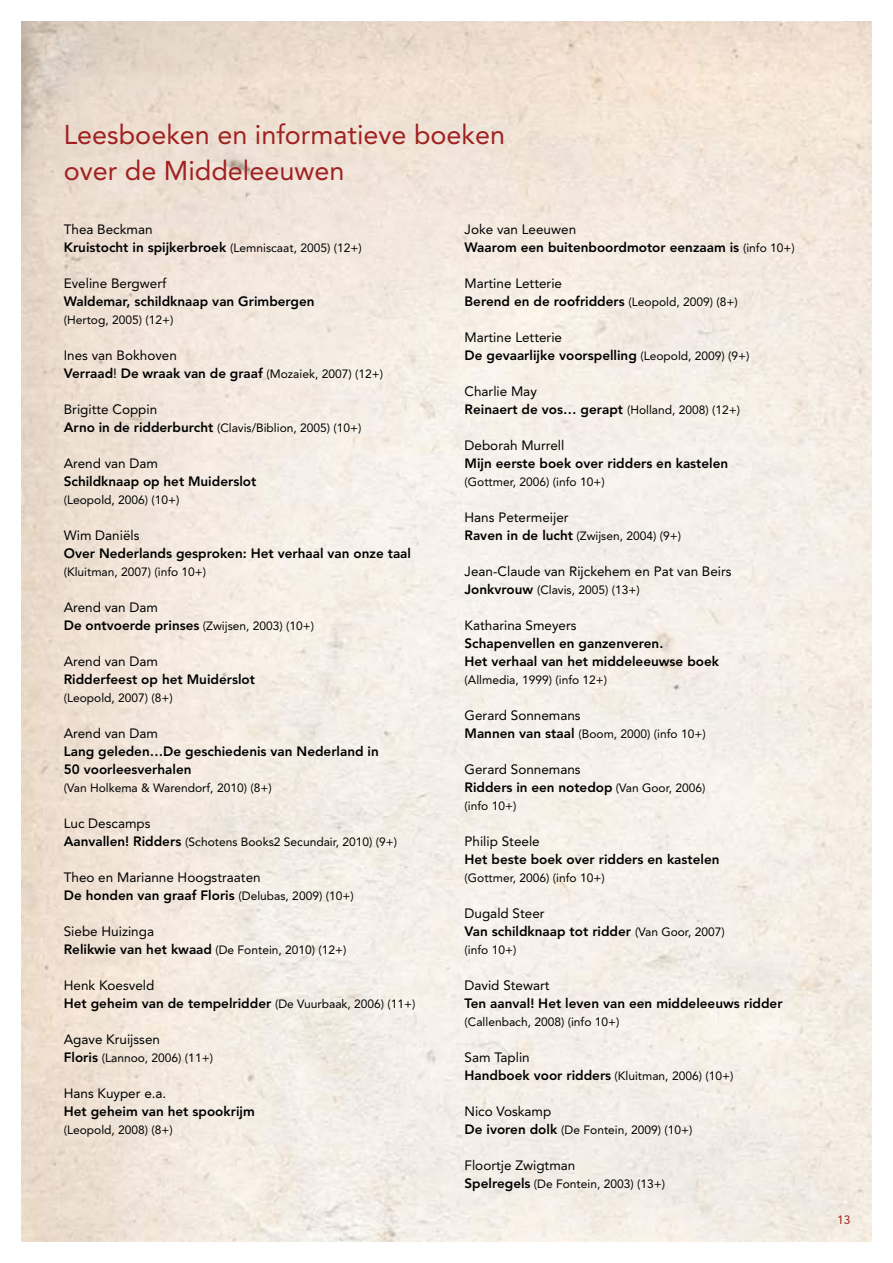
<style>
.page{position:relative;width:893px;height:1263px;background:#fff}
.page>*{position:absolute;margin:0;border:0;box-sizing:border-box;transform-origin:0 0}
.t1{font:27px/36px "Avenir LT Std";color:#a0211f}
.t2{font:800 13.5px/18px "Avenir LT Std";color:#000}
.t3{font:13.5px/18px "Avenir LT Std";color:#000}
.t4{font:12px "Avenir LT Std";color:#000}
.t5{font:12px "Avenir LT Std";color:#a0211f}
.s1{font-weight:400}
.s2{font-weight:400;font-size:12px}
.s3{font-weight:800;font-size:13.5px}
.s4{font-weight:800}
.s5{font-size:12px}
</style>
<div class="page">
<h1 class="t1" style="left:64px;top:117px;width:443px">Leesboeken en informatieve boeken over de Middeleeuwen</h1>
<p class="t2" style="left:64px;top:220px;width:299px"><span class="s1">Thea Beckman<br></span>Kruistocht in spijkerbroek <span class="s2">(Lemniscaat, 2005) (12+)</span></p>
<p class="t3" style="left:64px;top:274px;width:104px">Eveline Bergwerf</p>
<p class="t2" style="left:64px;top:292px;width:252px">Waldemar, schildknaap van Grimbergen</p>
<p class="t4" style="left:64px;top:313px;width:111px">(Hertog, 2005) (12+)</p>
<p class="t2" style="left:64px;top:346px;width:321px"><span class="s1">Ines van Bokhoven<br></span>Verraad<span class="s1">!</span> De wraak van de graaf <span class="s2">(Mozaiek, 2007) (12+)</span></p>
<p class="t3" style="left:64px;top:400px;width:95px">Brigitte Coppin</p>
<p class="t4" style="left:64px;top:421px;width:299px"><span class="s3">Arno in de ridderburcht</span> (Clavis/Biblion, 2005) (10+)</p>
<p class="t3" style="left:64px;top:454px;width:96px">Arend van Dam</p>
<p class="t2" style="left:64px;top:472px;width:194px">Schildknaap op het Muiderslot</p>
<p class="t4" style="left:64px;top:493px;width:117px">(Leopold, 2006) (10+)</p>
<p class="t3" style="left:64px;top:526px;width:77px">Wim Daniëls</p>
<p class="t2" style="left:64px;top:544px;width:349px">Over Nederlands gesproken: Het verhaal van onze taal</p>
<p class="t4" style="left:64px;top:565px;width:144px">(Kluitman, 2007) (info 10+)</p>
<p class="t3" style="left:64px;top:598px;width:96px">Arend van Dam</p>
<p class="t4" style="left:64px;top:619px;width:252px"><span class="s3">De ontvoerde prinses</span> (Zwijsen, 2003) (10+)</p>
<p class="t3" style="left:64px;top:652px;width:96px">Arend van Dam</p>
<p class="t2" style="left:64px;top:670px;width:193px">Ridderfeest op het Muiderslot</p>
<p class="t4" style="left:64px;top:691px;width:111px">(Leopold, 2007) (8+)</p>
<p class="t3" style="left:64px;top:724px;width:96px">Arend van Dam</p>
<p class="t2" style="left:64px;top:742px;width:317px">Lang geleden…De geschiedenis van Nederland in<br>50 voorleesverhalen</p>
<p class="t4" style="left:64px;top:781px;width:209px">(Van Holkema &amp; Warendorf, 2010) (8+)</p>
<p class="t3" style="left:64px;top:814px;width:88px">Luc Descamps</p>
<p class="t4" style="left:64px;top:835px;width:335px"><span class="s3">Aanvallen! Ridders</span> (Schotens Books2 Secundair, 2010) (9+)</p>
<p class="t3" style="left:64px;top:868px;width:291px">Theo en Marianne Hoogstraaten<br><span class="s4">De honden van graaf Floris</span> <span class="s5">(Delubas, 2009) (10+)</span></p>
<p class="t3" style="left:64px;top:922px;width:92px">Siebe Huizinga</p>
<p class="t4" style="left:64px;top:943px;width:284px"><span class="s3">Relikwie van het kwaad</span> (De Fontein, 2010) (12+)</p>
<p class="t2" style="left:64px;top:976px;width:353px"><span class="s1">Henk Koesveld<br></span>Het geheim van de tempelridder <span class="s2">(De Vuurbaak, 2006) (11+)</span></p>
<p class="t3" style="left:64px;top:1030px;width:98px">Agave Kruijssen</p>
<p class="t4" style="left:64px;top:1051px;width:151px"><span class="s3">Floris</span> (Lannoo, 2006) (11+)</p>
<p class="t3" style="left:64px;top:1084px;width:104px">Hans Kuyper e.a.</p>
<p class="t2" style="left:64px;top:1102px;width:192px">Het geheim van het spookrijm</p>
<p class="t4" style="left:64px;top:1123px;width:111px">(Leopold, 2008) (8+)</p>
<p class="t2" style="left:465px;top:220px;width:332px"><span class="s1">Joke van Leeuwen<br></span>Waarom een buitenboordmotor eenzaam is <span class="s2">(info 10+)</span></p>
<p class="t2" style="left:465px;top:274px;width:275px"><span class="s1">Martine Letterie<br></span>Berend en de roofridders <span class="s2">(Leopold, 2009) (8+)</span></p>
<p class="t2" style="left:465px;top:328px;width:287px"><span class="s1">Martine Letterie<br></span>De gevaarlijke voorspelling <span class="s2">(Leopold, 2009) (9+)</span></p>
<p class="t2" style="left:465px;top:382px;width:277px"><span class="s1">Charlie May<br></span>Reinaert de vos… gerapt <span class="s2">(Holland, 2008) (12+)</span></p>
<p class="t3" style="left:465px;top:436px;width:101px">Deborah Murrell</p>
<p class="t2" style="left:465px;top:454px;width:265px">Mijn eerste boek over ridders en kastelen</p>
<p class="t4" style="left:465px;top:475px;width:142px">(Gottmer, 2006) (info 10+)</p>
<p class="t3" style="left:465px;top:508px;width:106px">Hans Petermeijer</p>
<p class="t4" style="left:465px;top:529px;width:218px"><span class="s3">Raven in de lucht</span> (Zwijsen, 2004) (9+)</p>
<p class="t3" style="left:465px;top:562px;width:269px">Jean-Claude van Rijckehem en Pat van Beirs</p>
<p class="t4" style="left:465px;top:583px;width:177px"><span class="s3">Jonkvrouw</span> (Clavis, 2005) (13+)</p>
<p class="t3" style="left:465px;top:616px;width:114px">Katharina Smeyers</p>
<p class="t2" style="left:465px;top:634px;width:256px">Schapenvellen en ganzenveren.<br>Het verhaal van het middeleeuwse boek</p>
<p class="t4" style="left:465px;top:673px;width:144px">(Allmedia, 1999) (info 12+)</p>
<p class="t3" style="left:465px;top:706px;width:118px">Gerard Sonnemans</p>
<p class="t4" style="left:465px;top:727px;width:243px"><span class="s3">Mannen van staal</span> (Boom, 2000) (info 10+)</p>
<p class="t2" style="left:465px;top:760px;width:242px"><span class="s1">Gerard Sonnemans<br></span>Ridders in een notedop <span class="s2">(Van Goor, 2006)</span></p>
<p class="t4" style="left:465px;top:799px;width:53px">(info 10+)</p>
<p class="t3" style="left:465px;top:832px;width:77px">Philip Steele</p>
<p class="t2" style="left:465px;top:850px;width:256px">Het beste boek over ridders en kastelen</p>
<p class="t4" style="left:465px;top:871px;width:142px">(Gottmer, 2006) (info 10+)</p>
<p class="t2" style="left:465px;top:904px;width:262px"><span class="s1">Dugald Steer<br></span>Van schildknaap tot ridder <span class="s2">(Van Goor, 2007)</span></p>
<p class="t4" style="left:465px;top:943px;width:53px">(info 10+)</p>
<p class="t3" style="left:465px;top:976px;width:87px">David Stewart</p>
<p class="t2" style="left:465px;top:994px;width:320px">Ten aanval! Het leven van een middeleeuws ridder</p>
<p class="t4" style="left:465px;top:1015px;width:156px">(Callenbach, 2008) (info 10+)</p>
<p class="t3" style="left:465px;top:1048px;width:67px">Sam Taplin</p>
<p class="t4" style="left:465px;top:1069px;width:270px"><span class="s3">Handboek voor ridders</span> (Kluitman, 2006) (10+)</p>
<p class="t3" style="left:465px;top:1102px;width:88px">Nico Voskamp</p>
<p class="t4" style="left:465px;top:1123px;width:229px"><span class="s3">De ivoren dolk</span> (De Fontein, 2009) (10+)</p>
<p class="t3" style="left:465px;top:1156px;width:112px">Floortje Zwigtman</p>
<p class="t4" style="left:465px;top:1177px;width:202px"><span class="s3">Spelregels</span> (De Fontein, 2003) (13+)</p>
<p class="t5" style="left:837px;top:1213px;width:15px">13</p>
</div>
